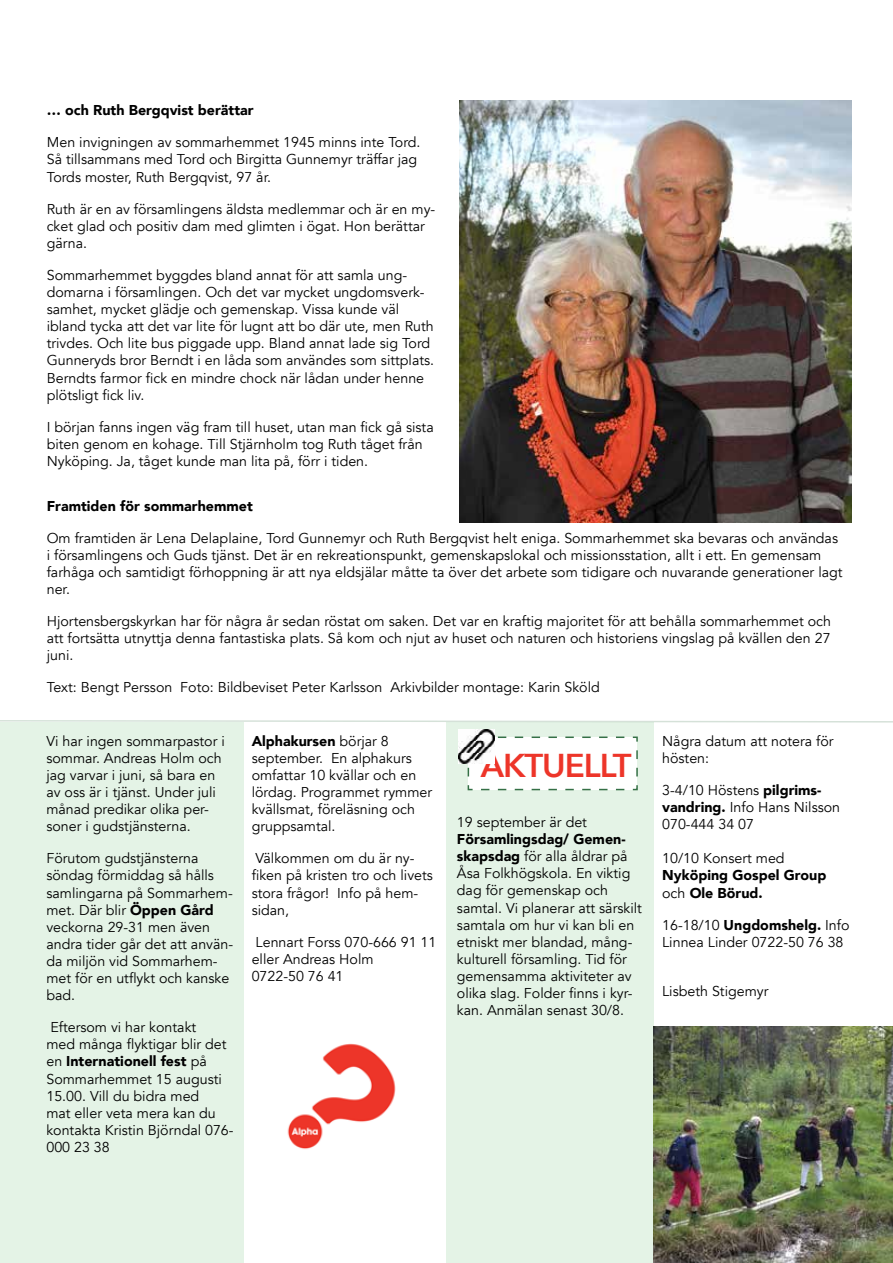
<style>
.page{position:relative;width:893px;height:1263px;background:#fff}
.page>*{position:absolute;margin:0;border:0;box-sizing:border-box;transform-origin:0 0}
.t1{font:600 33px "Avenir Next";letter-spacing:-.03em;color:#ed3529}
.t2{font:14.25px/17.1px "Avenir";color:#000}
.t3{font:900 14.25px/17.1px "Avenir";color:#000}
.s1{font-weight:900}
.s2{font-weight:400}
</style>
<div class="page">
<div style="left:446px;top:722px;width:207px;height:541px;background:#e4f3e6"></div>
<div style="left:0;top:722px;width:244px;height:541px;background:#e4f3e6"></div>
<svg style="left:459px;top:522px;width:392px;height:1px"></svg>
<img style="left:287px;top:1043px;width:109px;height:107px">
<svg style="left:0;top:720px;width:893px;height:3px"></svg>
<svg style="left:467px;top:736px;width:171px;height:55px;background:#f7f9f7"></svg>
<img style="left:654px;top:1026px;width:239px;height:237px">
<img style="left:458px;top:729px;width:37px;height:34px">
<img style="left:459px;top:101px;width:392px;height:421px">
<p class="t3" style="left:47px;top:101px;width:208px">… och Ruth Bergqvist berättar</p>
<p class="t2" style="left:47px;top:134px;width:375px">Men invigningen av sommarhemmet 1945 minns inte Tord.<br>Så tillsammans med Tord och Birgitta Gunnemyr träffar jag<br>Tords moster, Ruth Bergqvist, 97 år.</p>
<p class="t2" style="left:47px;top:200px;width:390px">Ruth är en av församlingens äldsta medlemmar och är en my&shy;cket glad och positiv dam med glimten i ögat. Hon berättar gärna.</p>
<p class="t2" style="left:47px;top:267px;width:389px">Sommarhemmet byggdes bland annat för att samla ung&shy;domarna i församlingen. Och det var mycket ungdomsverk&shy;samhet, mycket glädje och gemenskap. Vissa kunde väl ibland tycka att det var lite för lugnt att bo där ute, men Ruth trivdes. Och lite bus piggade upp. Bland annat lade sig Tord Gunneryds bror Berndt i en låda som användes som sittplats.<br>Berndts farmor fick en mindre chock när lådan under henne plötsligt fick liv.</p>
<p class="t2" style="left:47px;top:419px;width:388px">I början fanns ingen väg fram till huset, utan man fick gå sista biten genom en kohage. Till Stjärnholm tog Ruth tåget från<br>Nyköping. Ja, tåget kunde man lita på, förr i tiden.</p>
<p class="t3" style="left:47px;top:497px;width:208px">Framtiden för sommarhemmet</p>
<p class="t2" style="left:47px;top:529px;width:797px">Om framtiden är Lena Delaplaine, Tord Gunnemyr och Ruth Bergqvist helt eniga. Sommarhemmet ska bevaras och användas i församlingens och Guds tjänst. Det är en rekreationspunkt, gemenskapslokal och missionsstation, allt i ett. En gemensam farhåga och samtidigt förhoppning är att nya eldsjälar måtte ta över det arbete som tidigare och nuvarande generationer lagt ner.</p>
<p class="t2" style="left:47px;top:613px;width:786px;text-align:justify">Hjortensbergskyrkan har för några år sedan röstat om saken. Det var en kraftig majoritet för att behålla sommarhemmet och att fortsätta utnyttja denna fantastiska plats. Så kom och njut av huset och naturen och historiens vingslag på kvällen den 27 juni.</p>
<p class="t2" style="left:47px;top:679px;width:555px">Text: Bengt Persson Foto: Bildbeviset Peter Karlsson Arkivbilder montage: Karin Sköld</p>
<p class="t2" style="left:46px;top:732px;width:180px">Vi har ingen sommarpastor i sommar. Andreas Holm och jag varvar i juni, så bara en av oss är i tjänst. Under juli månad predikar olika per&shy;soner i gudstjänsterna.</p>
<p class="t2" style="left:46px;top:850px;width:188px">Förutom gudstjänsterna söndag förmiddag så hålls samlingarna på Sommarhem&shy;met. Där blir <span class="s1">Öppen Gård </span>veckorna 29-31 men även andra tider går det att använ&shy;da miljön vid Sommarhem&shy;met för en utflykt och kanske bad.</p>
<p class="t2" style="left:46px;top:1019px;width:189px">Eftersom vi har kontakt<br>med många flyktigar blir det en <span class="s1">Internationell fest</span> på<br>Sommarhemmet 15 augusti<br>15.00. Vill du bidra med<br>mat eller veta mera kan du kontakta Kristin Björndal 076-<br>000 23 38</p>
<p class="t2" style="left:662px;top:732px;width:173px">Några datum att notera för hösten:</p>
<p class="t2" style="left:662px;top:782px;width:179px">3-4/10 Höstens <span class="s1">pilgrims&shy;vandring.</span> Info Hans Nilsson<br>070-444 34 07</p>
<p class="t2" style="left:662px;top:850px;width:124px">10/10 Konsert med</p>
<p class="t3" style="left:662px;top:866px;width:166px">Nyköping Gospel Group <span class="s2">och</span> Ole Börud.</p>
<p class="t2" style="left:662px;top:916px;width:189px">16-18/10 <span class="s1">Ungdomshelg.</span> Info<br>Linnea Linder 0722-50 76 38</p>
<p class="t2" style="left:662px;top:983px;width:108px">Lisbeth Stigemyr</p>
<p class="t2" style="left:252px;top:732px;width:182px"><span class="s1">Alphakursen</span> börjar 8 september. En alphakurs omfattar 10 kvällar och en lördag. Programmet rymmer kvällsmat, föreläsning och gruppsamtal.</p>
<p class="t2" style="left:252px;top:850px;width:183px">Välkommen om du är ny&shy;fiken på kristen tro och livets stora frågor! Info på hem&shy;sidan,</p>
<p class="t2" style="left:252px;top:933px;width:186px">Lennart Forss 070-666 91 11 eller Andreas Holm<br>0722-50 76 41</p>
<h1 class="t1" style="left:481px;top:737px;width:152px">AKTUELLT</h1>
<p class="t2" style="left:457px;top:814px;width:132px">19 september är det</p>
<p class="t2" style="left:457px;top:831px;width:186px"><span class="s1">Församlingsdag/ Gemen&shy;skapsdag</span> för alla åldrar på<br>Åsa Folkhögskola. En viktig dag för gemenskap och samtal. Vi planerar att särskilt samtala om hur vi kan bli en etniskt mer blandad, mång&shy;kulturell församling. Tid för gemensamma aktiviteter av olika slag. Folder finns i kyr&shy;kan. Anmälan senast 30/8.</p>
</div>
